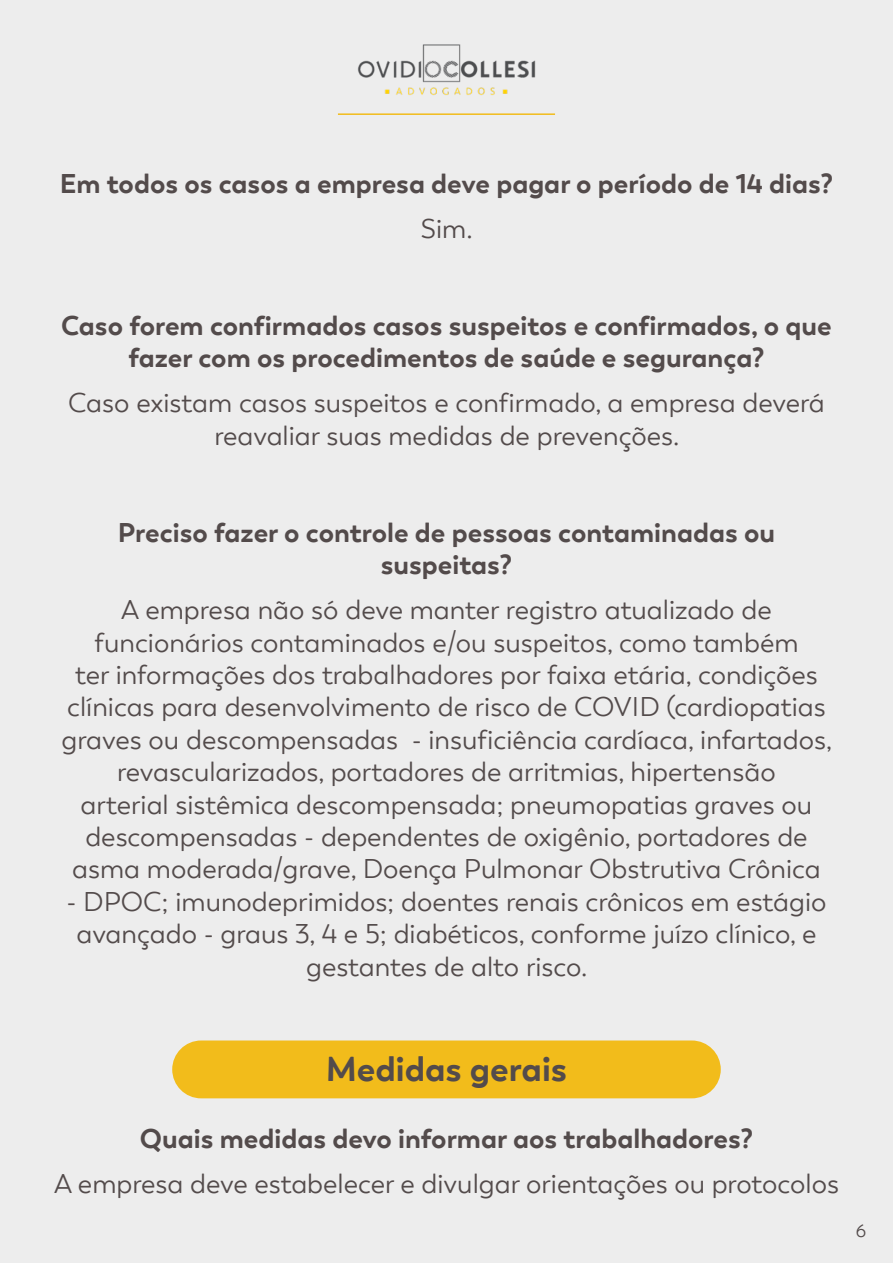
<style>
.page{position:relative;width:893px;height:1263px;background:#ededed}
.page>*{position:absolute;margin:0;border:0;box-sizing:border-box;transform-origin:0 0}
.t1{font:700 34.5px "Boston";color:#534b4b}
.t2{font:27px/32.4px "Boston";color:#534b4b;text-align:center}
.t3{font:700 27px/32.4px "Boston";color:#534b4b;text-align:center}
.t4{font:18px "Boston";color:#534b4b}
</style>
<div class="page">
<hr style="left:338px;top:113px;width:217px;height:2px;background:#f2bc1b">
<img style="left:358px;top:44px;width:177px;height:51px">
<div style="left:172px;top:1040px;width:549px;height:58px;background:#f2bc1b;border-radius:29px"></div>
<p class="t3" style="left:60px;top:167px;width:775px">Em todos os casos a empresa deve pagar o período de 14 dias?</p>
<p class="t2" style="left:421px;top:212px;width:53px">Sim.</p>
<p class="t3" style="left:61px;top:309px;width:772px">Caso forem confirmados casos suspeitos e confirmados, o que fazer com os procedimentos de saúde e segurança?</p>
<p class="t2" style="left:68px;top:387px;width:758px">Caso existam casos suspeitos e confirmado, a empresa deverá reavaliar suas medidas de prevenções.</p>
<p class="t3" style="left:118px;top:516px;width:659px">Preciso fazer o controle de pessoas contaminadas ou suspeitas?</p>
<p class="t2" style="left:62px;top:594px;width:772px">A empresa não só deve manter registro atualizado de funcionários contaminados e/ou suspeitos, como também<br>ter informações dos trabalhadores por faixa etária, condições clínicas para desenvolvimento de risco de COVID (cardiopatias graves ou descompensadas - insuficiência cardíaca, infartados, revascularizados, portadores de arritmias, hipertensão<br>arterial sistêmica descompensada; pneumopatias graves ou descompensadas - dependentes de oxigênio, portadores de asma moderada/grave, Doença Pulmonar Obstrutiva Crônica</p>
<p class="t2" style="left:66px;top:886px;width:762px">- DPOC; imunodeprimidos; doentes renais crônicos em estágio avançado - graus 3, 4 e 5; diabéticos, conforme juízo clínico, e gestantes de alto risco.</p>
<p class="t1" style="left:326px;top:1048px;width:243px">Medidas gerais</p>
<p class="t3" style="left:140px;top:1123px;width:614px">Quais medidas devo informar aos trabalhadores?</p>
<p class="t2" style="left:54px;top:1168px;width:786px">A empresa deve estabelecer e divulgar orientações ou protocolos</p>
<p class="t4" style="left:856px;top:1220px;width:12px">6</p>
</div>
